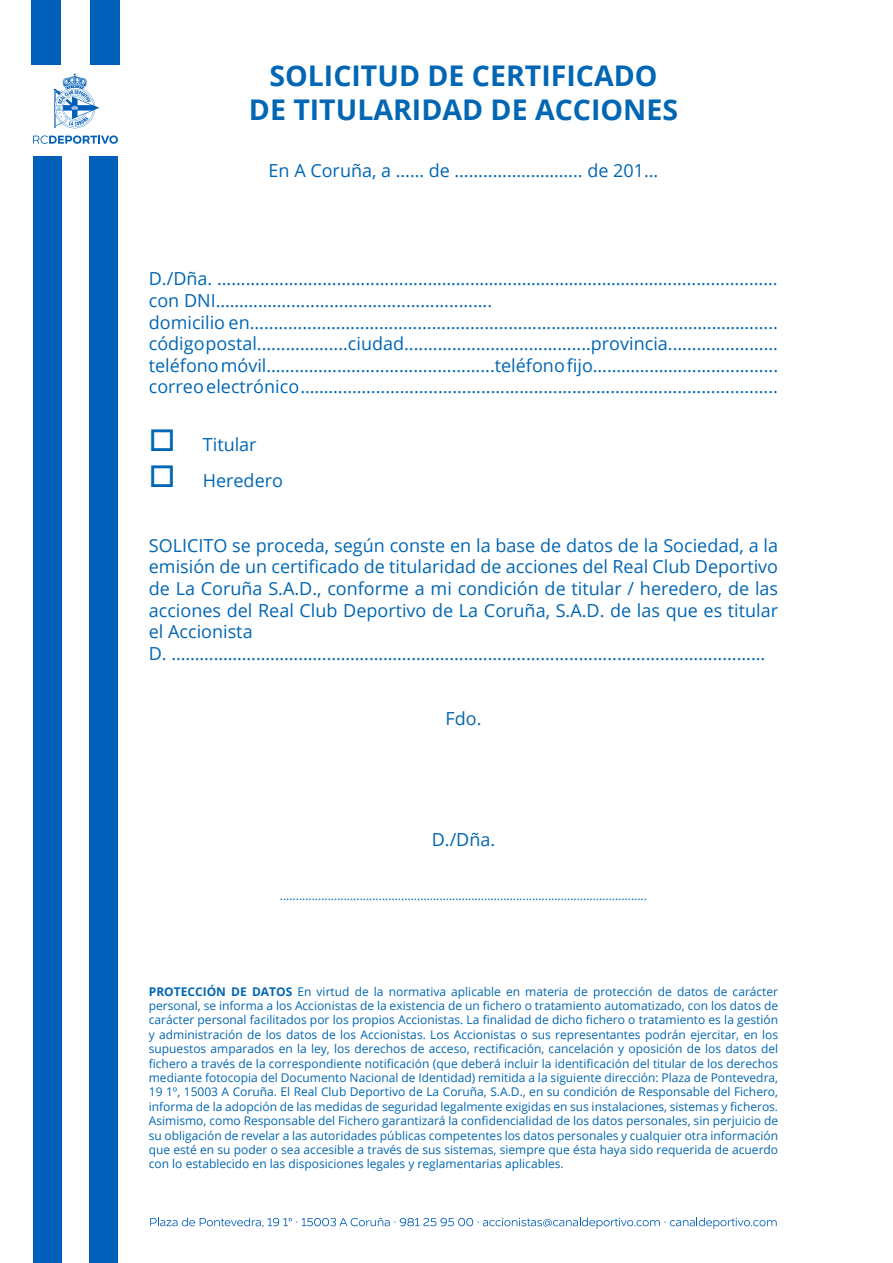
<style>
.page{position:relative;width:893px;height:1263px;background:#fff}
.page>*{position:absolute;margin:0;border:0;box-sizing:border-box;transform-origin:0 0}
.t1{font:700 28.5px "Open Sans";color:#0166b3}
.t2{font:18px/21.6px "Open Sans";color:#0166b3;text-align:justify}
.t3{font:12px/14.4px "Open Sans";color:#0166b3;text-align:justify}
.s1{font-weight:700}
</style>
<div class="page">
<svg style="left:33px;top:135px;width:85px;height:9px"></svg>
<svg style="left:54px;top:73px;width:45px;height:55px"></svg>
<svg style="left:150px;top:1217px;width:627px;height:12px"></svg>
<div style="left:31px;top:0;width:30px;height:64px;background:#005fb9"></div>
<div style="left:90px;top:0;width:30px;height:64px;background:#005fb9"></div>
<div style="left:33px;top:156px;width:28px;height:1107px;background:#005fb9"></div>
<div style="left:90px;top:156px;width:28px;height:1107px;background:#005fb9"></div>
<p class="t1" style="left:269px;top:55px;width:390px">SOLICITUD DE CERTIFICADO</p>
<p class="t1" style="left:249px;top:89px;width:431px">DE TITULARIDAD DE ACCIONES</p>
<p class="t2" style="left:269px;top:160px;width:391px">En A Coruña, a …… de …..........………….. de 201...</p>
<p class="t2" style="left:149px;top:268px;width:630px">D./Dña. ............................................…………………………………………….......................</p>
<p class="t2" style="left:149px;top:289px;width:345px">con DNI……….……..........................................</p>
<p class="t2" style="left:149px;top:311px;width:631px">domicilio en...................................................................………………………………….....</p>
<p class="t2" style="left:149px;top:332px;width:631px">código postal...................ciudad.......................................provincia.......................</p>
<p class="t2" style="left:149px;top:354px;width:631px">teléfono móvil………………..............................teléfono fijo……………….....................</p>
<p class="t2" style="left:149px;top:376px;width:631px">correo electrónico …………….....................................................................................</p>
<p class="t2" style="left:149px;top:433px;width:109px">□ Titular</p>
<p class="t2" style="left:149px;top:469px;width:136px">□ Heredero</p>
<p class="t2" style="left:149px;top:534px;width:631px">SOLICITO se proceda, según conste en la base de datos de la Sociedad, a la emisión de un certificado de titularidad de acciones del Real Club Deportivo de La Coruña S.A.D., conforme a mi condición de titular / heredero, de las acciones del Real Club Deportivo de La Coruña, S.A.D. de las que es titular el Accionista</p>
<p class="t2" style="left:149px;top:642px;width:618px">D. ……………………………………………….......................................................................</p>
<p class="t2" style="left:445px;top:707px;width:37px">Fdo.</p>
<p class="t2" style="left:432px;top:828px;width:65px">D./Dña.</p>
<p class="t3" style="left:280px;top:888px;width:369px">...................................................................................................................</p>
<p class="t3" style="left:149px;top:984px;width:631px"><span class="s1">PROTECCIÓN DE DATOS</span> En virtud de la normativa aplicable en materia de protección de datos de carácter personal, se informa a los Accionistas de la existencia de un fichero o tratamiento automatizado, con los datos de carácter personal facilitados por los propios Accionistas. La finalidad de dicho fichero o tratamiento es la gestión y administración de los datos de los Accionistas. Los Accionistas o sus representantes podrán ejercitar, en los supuestos amparados en la ley, los derechos de acceso, rectificación, cancelación y oposición de los datos del fichero a través de la correspondiente notificación (que deberá incluir la identificación del titular de los derechos mediante fotocopia del Documento Nacional de Identidad) remitida a la siguiente dirección: Plaza de Pontevedra, 19 1º, 15003 A Coruña. El Real Club Deportivo de La Coruña, S.A.D., en su condición de Responsable del Fichero, informa de la adopción de las medidas de seguridad legalmente exigidas en sus instalaciones, sistemas y ficheros.<br>Asimismo, como Responsable del Fichero garantizará la confidencialidad de los datos personales, sin perjuicio de su obligación de revelar a las autoridades públicas competentes los datos personales y cualquier otra información que esté en su poder o sea accesible a través de sus sistemas, siempre que ésta haya sido requerida de acuerdo con lo establecido en las disposiciones legales y reglamentarias aplicables.</p>
</div>
